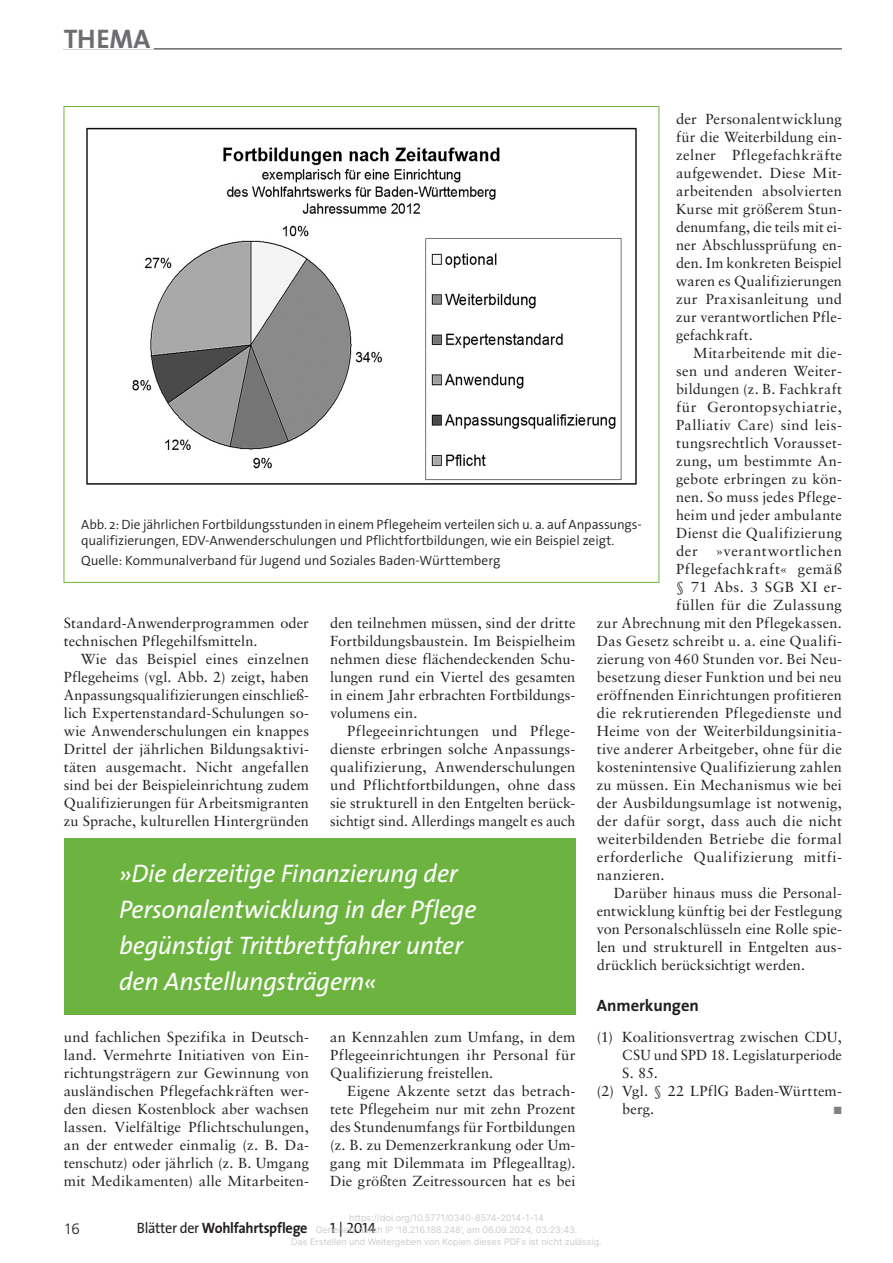
<style>
.page{position:relative;width:893px;height:1263px;background:#fff}
.page>*{position:absolute;margin:0;border:0;box-sizing:border-box;transform-origin:0 0}
.t1{font:27px "The Sans Bold Caps";letter-spacing:.005em;color:#6c6d70}
.t2{font:italic 25.5px/36px "The Sans";letter-spacing:-.015em;color:#fff}
.t3{font:700 16.5px "The Sans";letter-spacing:-.005em;color:#231f20}
.t4{font:700 15px "The Sans";letter-spacing:-.02em;color:#231f20;scale:.95 1}
.t5{font:15px "The Sans Os F";color:#231f20}
.t6{font:300 15px "Frutiger";color:#231f20}
.t7{font:14.55px/18px "Sabon LT Std";letter-spacing:.015em;color:#231f20;text-align:justify}
.t8{font:14.55px "Sabon LT Std";letter-spacing:.035em;color:#231f20}
.t9{font:14.55px "Sabon LT Std";letter-spacing:.04em;color:#231f20}
.t10{font:300 13.5px/16.2px "The Sans Os F";letter-spacing:-.005em;color:#231f20}
.t11{font:10.5px "Zapf Dingbats";color:#808285}
.t12{font:9px/12px "Inter";color:#ccc;text-align:center}
.s1{font-weight:400}
</style>
<div class="page">
<hr style="left:64px;top:49px;width:778px;height:1px;background:#231f20">
<hr style="left:64px;top:47px;width:90px;height:3px;background:#fff">
<div style="left:64px;top:839px;width:511px;height:176px;background:#6cb43f"></div>
<img style="left:86px;top:127px;width:551px;height:358px">
<h1 class="t1" style="left:64px;top:16px;width:88px">THEMA</h1>
<p class="t7" style="left:676px;top:110px;width:167px">der Personalentwicklung für die Weiterbildung ein&shy;zelner Pflegefachkräfte aufgewendet. Diese Mit&shy;arbeitenden absolvierten Kurse mit größerem Stun&shy;denumfang, die teils mit ei&shy;ner Abschlussprüfung en&shy;den. Im konkreten Beispiel waren es Qualifizierungen zur Praxisanleitung und zur verantwortlichen Pfle&shy;gefachkraft.</p>
<p class="t7" style="left:693px;top:344px;width:150px">Mitarbeitende mit die-</p>
<p class="t7" style="left:676px;top:362px;width:167px">sen und anderen Weiter-</p>
<p class="t7" style="left:676px;top:380px;width:167px">bildungen (z. B. Fachkraft</p>
<p class="t7" style="left:676px;top:398px;width:167px">für Gerontopsychiatrie,</p>
<p class="t7" style="left:676px;top:416px;width:167px">Palliativ Care) sind leis-</p>
<p class="t7" style="left:676px;top:434px;width:167px">tungsrechtlich Vorausset-</p>
<p class="t7" style="left:676px;top:452px;width:167px">zung, um bestimmte An-</p>
<p class="t7" style="left:676px;top:470px;width:167px">gebote erbringen zu kön-</p>
<p class="t7" style="left:676px;top:488px;width:167px">nen. So muss jedes Pflege-</p>
<p class="t7" style="left:676px;top:506px;width:167px">heim und jeder ambulante</p>
<p class="t7" style="left:676px;top:524px;width:167px">Dienst die Qualifizierung</p>
<p class="t9" style="left:676px;top:543px;width:167px">der »verantwortlichen</p>
<p class="t7" style="left:676px;top:560px;width:167px">Pflegefachkraft« gemäß</p>
<p class="t7" style="left:676px;top:578px;width:167px">§ 71 Abs. 3 SGB XI er-</p>
<p class="t7" style="left:676px;top:596px;width:167px">füllen für die Zulassung</p>
<p class="t7" style="left:597px;top:614px;width:247px">zur Abrechnung mit den Pflegekassen.</p>
<p class="t7" style="left:597px;top:632px;width:247px">Das Gesetz schreibt u. a. eine Qualifi-</p>
<p class="t7" style="left:597px;top:650px;width:247px">zierung von 460 Stunden vor. Bei Neu-</p>
<p class="t7" style="left:597px;top:668px;width:247px">besetzung dieser Funktion und bei neu</p>
<p class="t7" style="left:597px;top:686px;width:247px">eröffnenden Einrichtungen profitieren</p>
<p class="t7" style="left:597px;top:704px;width:247px">die rekrutierenden Pflegedienste und</p>
<p class="t7" style="left:597px;top:722px;width:247px">Heime von der Weiterbildungsinitia-</p>
<p class="t7" style="left:597px;top:740px;width:247px">tive anderer Arbeitgeber, ohne für die</p>
<p class="t7" style="left:597px;top:758px;width:247px">kostenintensive Qualifizierung zahlen</p>
<p class="t7" style="left:597px;top:776px;width:247px">zu müssen. Ein Mechanismus wie bei</p>
<p class="t7" style="left:597px;top:794px;width:247px">der Ausbildungsumlage ist notwenig,</p>
<p class="t7" style="left:597px;top:812px;width:247px">der dafür sorgt, dass auch die nicht</p>
<p class="t7" style="left:597px;top:830px;width:247px">weiterbildenden Betriebe die formal</p>
<p class="t8" style="left:597px;top:849px;width:247px">erforderliche Qualifizierung mitfi-</p>
<p class="t7" style="left:597px;top:866px;width:69px">nanzieren.</p>
<p class="t7" style="left:614px;top:884px;width:230px">Darüber hinaus muss die Personal-</p>
<p class="t7" style="left:597px;top:902px;width:247px">entwicklung künftig bei der Festlegung</p>
<p class="t7" style="left:597px;top:920px;width:247px">von Personalschlüsseln eine Rolle spie-</p>
<p class="t7" style="left:597px;top:938px;width:247px">len und strukturell in Entgelten aus-</p>
<p class="t7" style="left:597px;top:956px;width:210px">drücklich berücksichtigt werden.</p>
<p class="t3" style="left:597px;top:995px;width:104px">Anmerkungen</p>
<p class="t7" style="left:597px;top:1028px;width:247px">(1) Koalitionsvertrag zwischen CDU,</p>
<p class="t7" style="left:622px;top:1046px;width:221px">CSU und SPD 18. Legislaturperiode</p>
<p class="t7" style="left:622px;top:1064px;width:37px">S. 85.</p>
<p class="t7" style="left:597px;top:1082px;width:247px">(2) Vgl. § 22 LPflG Baden-Württem-</p>
<p class="t7" style="left:622px;top:1100px;width:33px">berg.</p>
<p class="t11" style="left:834px;top:1106px;width:9px">■</p>
<p class="t10" style="left:81px;top:516px;width:562px">Abb. 2: Die jährlichen Fortbildungsstunden in einem Pflegeheim verteilen sich u. a. auf Anpassungs&shy;qualifizierungen, EDV-Anwenderschulungen und Pflichtfortbildungen, wie ein Beispiel zeigt.</p>
<p class="t10" style="left:81px;top:553px;width:421px">Quelle: Kommunalverband für Jugend und Soziales Baden-Württemberg</p>
<p class="t7" style="left:64px;top:614px;width:247px">Standard-Anwenderprogrammen oder technischen Pflegehilfsmitteln.</p>
<p class="t7" style="left:64px;top:650px;width:247px;text-indent:17px">Wie das Beispiel eines einzelnen Pflegeheims (vgl. Abb. 2) zeigt, haben Anpassungsqualifizierungen einschließ&shy;lich Expertenstandard-Schulungen so&shy;wie Anwenderschulungen ein knappes Drittel der jährlichen Bildungsaktivi&shy;täten ausgemacht. Nicht angefallen sind bei der Beispieleinrichtung zudem Qualifizierungen für Arbeitsmigranten zu Sprache, kulturellen Hintergründen</p>
<p class="t7" style="left:330px;top:614px;width:247px">den teilnehmen müssen, sind der dritte Fortbildungsbaustein. Im Beispielheim nehmen diese flächendeckenden Schu&shy;lungen rund ein Viertel des gesamten in einem Jahr erbrachten Fortbildungs&shy;volumens ein.</p>
<p class="t7" style="left:330px;top:722px;width:247px;text-indent:17px">Pflegeeinrichtungen und Pflege&shy;dienste erbringen solche Anpassungs&shy;qualifizierung, Anwenderschulungen und Pflichtfortbildungen, ohne dass sie strukturell in den Entgelten berück&shy;sichtigt sind. Allerdings mangelt es auch</p>
<h2 class="t2" style="left:119px;top:855px;width:359px">»Die derzeitige Finanzierung der Personalentwicklung in der Pflege begünstigt Trittbrettfahrer unter den Anstellungsträgern«</h2>
<p class="t7" style="left:64px;top:1028px;width:247px">und fachlichen Spezifika in Deutsch&shy;land. Vermehrte Initiativen von Ein&shy;richtungsträgern zur Gewinnung von ausländischen Pflegefachkräften wer&shy;den diesen Kostenblock aber wachsen lassen. Vielfältige Pflichtschulungen, an der entweder einmalig (z. B. Da&shy;tenschutz) oder jährlich (z. B. Umgang mit Medikamenten) alle Mitarbeiten-</p>
<p class="t7" style="left:330px;top:1028px;width:247px">an Kennzahlen zum Umfang, in dem Pflegeeinrichtungen ihr Personal für Qualifizierung freistellen.</p>
<p class="t7" style="left:330px;top:1082px;width:247px;text-indent:17px">Eigene Akzente setzt das betrach&shy;tete Pflegeheim nur mit zehn Prozent des Stundenumfangs für Fortbildungen (z. B. zu Demenzerkrankung oder Um&shy;gang mit Dilemmata im Pflegealltag).<br>Die größten Zeitressourcen hat es bei</p>
<p class="t6" style="left:64px;top:1220px;width:17px">16</p>
<p class="t12" style="left:291px;top:1212px;width:312px">https://doi.org/10.5771/0340-8574-2014-1-14<br>Generiert durch IP '18.216.188.248', am 06.09.2024, 03:23:43.<br>Das Erstellen und Weitergeben von Kopien dieses PDFs ist nicht zulässig.</p>
<p class="t4" style="left:137px;top:1218px;width:181px"><span class="s1">Blätter der</span> Wohlfahrtspflege</p>
<p class="t5" style="left:330px;top:1218px;width:47px">1 | 2014</p>
</div>
